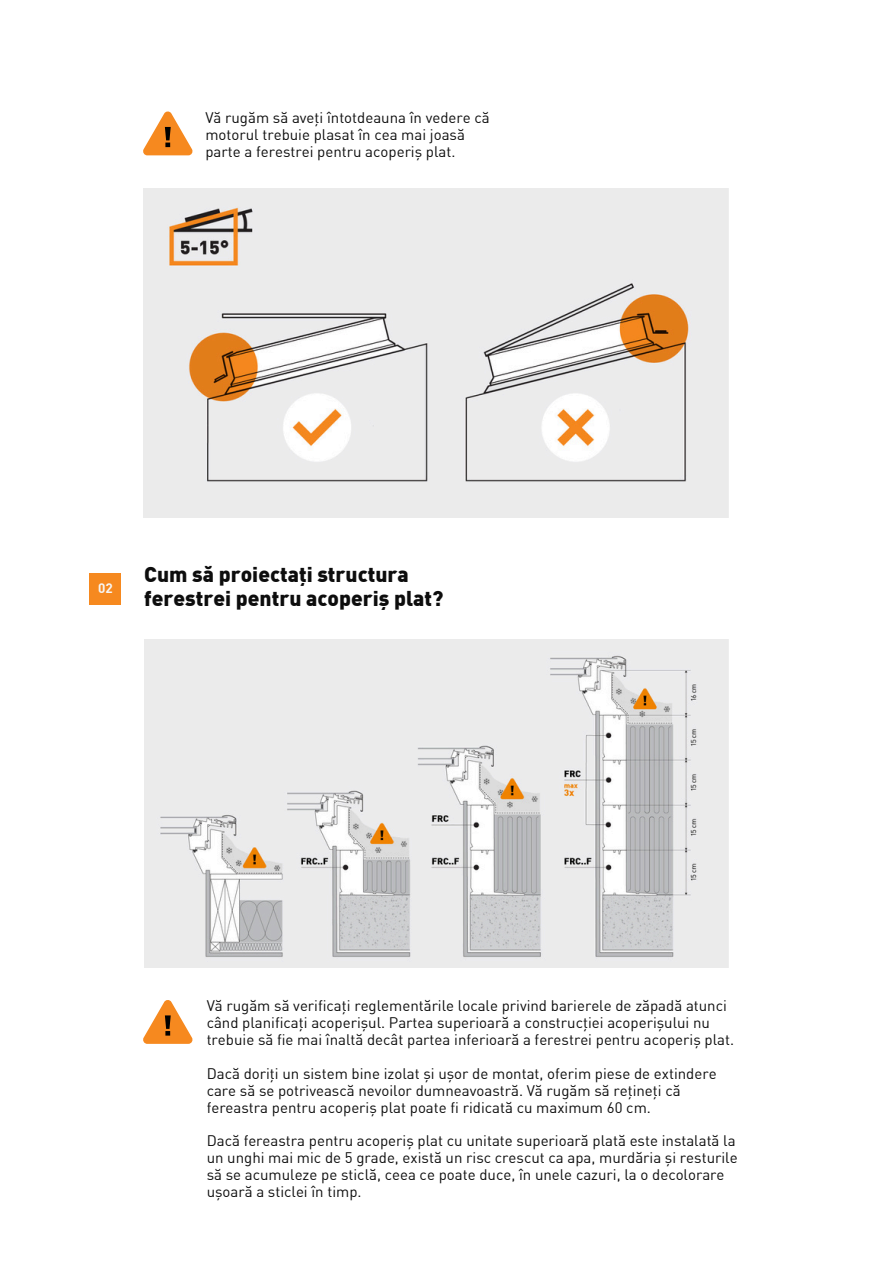
<style>
.page{position:relative;width:894px;height:1264px;background:#fff}
.page>*{position:absolute;margin:0;border:0;box-sizing:border-box;transform-origin:0 0}
.t1{font:900 21px/24.8px "DIN Offc Pro";color:#0d0d0d}
.t2{font:15px/16.8px "DIN Offc Pro";color:#0d0d0d}
.t3{font:700 13.5px "DIN Offc";color:#f6f6f4}
</style>
<div class="page">
<div style="left:89px;top:573px;width:32px;height:32px;background:#f6891f"></div>
<img style="left:144px;top:639px;width:584px;height:328px">
<img style="left:143px;top:188px;width:585px;height:329px">
<svg style="left:143px;top:111px;width:49px;height:44px"></svg>
<svg style="left:143px;top:1000px;width:49px;height:43px"></svg>
<p class="t2" style="left:205px;top:110px;width:286px">Vă rugăm să aveți întotdeauna în vedere că motorul trebuie plasat în cea mai joasă parte a ferestrei pentru acoperiș plat.</p>
<p class="t3" style="left:98px;top:582px;width:16px">02</p>
<p class="t1" style="left:144px;top:563px;width:300px">Cum să proiectați structura ferestrei pentru acoperiș plat?</p>
<p class="t2" style="left:207px;top:998px;width:528px">Vă rugăm să verificați reglementările locale privind barierele de zăpadă atunci când planificați acoperișul. Partea superioară a construcției acoperișului nu trebuie să fie mai înaltă decât partea inferioară a ferestrei pentru acoperiș plat.</p>
<h1 class="t2" style="left:207px;top:1066px;width:511px">Dacă doriți un sistem bine izolat și ușor de montat, oferim piese de extindere care să se potrivească nevoilor dumneavoastră. Vă rugăm să rețineți că fereastra pentru acoperiș plat poate fi ridicată cu maximum 60 cm.</h1>
<p class="t2" style="left:207px;top:1133px;width:532px">Dacă fereastra pentru acoperiș plat cu unitate superioară plată este instalată la un unghi mai mic de 5 grade, există un risc crescut ca apa, murdăria și resturile să se acumuleze pe sticlă, ceea ce poate duce, în unele cazuri, la o decolorare ușoară a sticlei în timp.</p>
</div>
